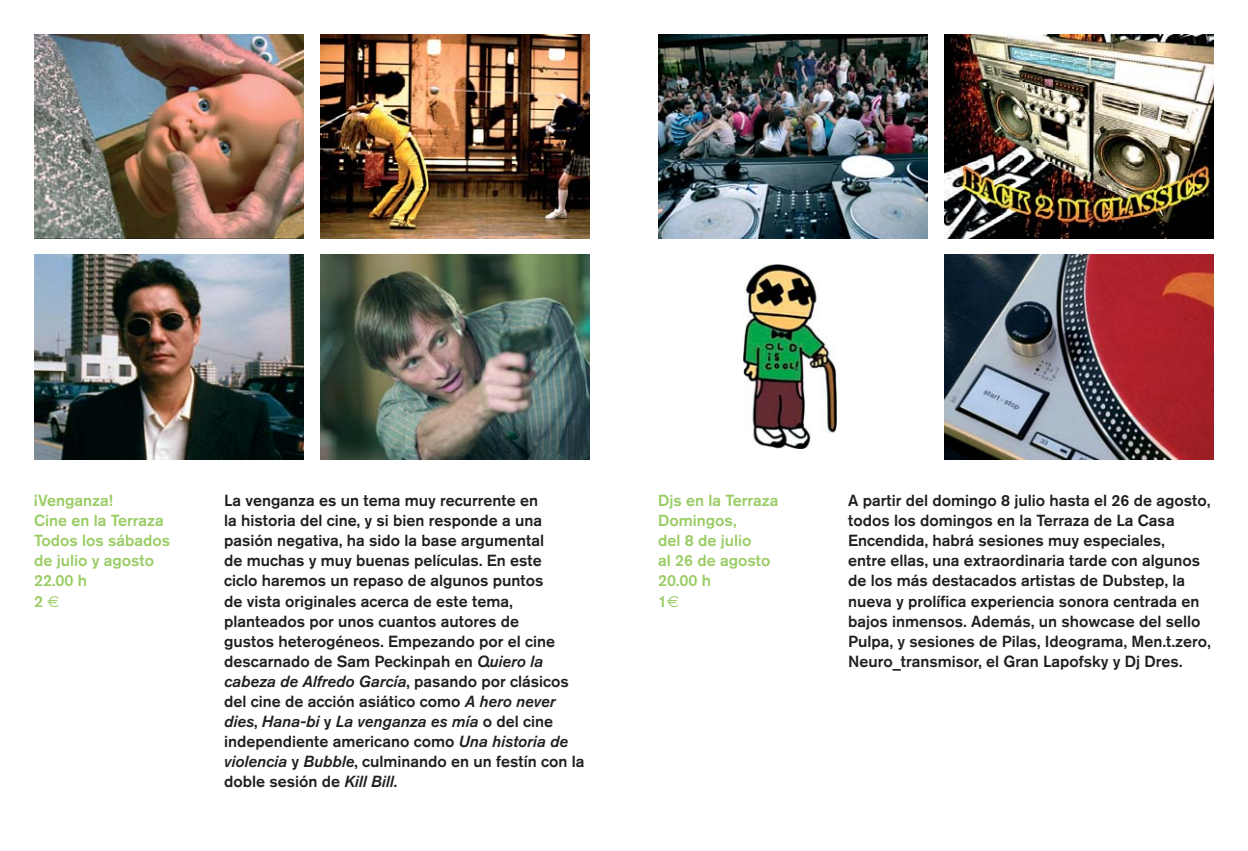
<style>
.page{position:relative;width:1248px;height:851px;background:#fff}
.page>*{position:absolute;margin:0;border:0;box-sizing:border-box;transform-origin:0 0}
.t1{font:500 16px/20px "Akzidenz Grotesk BQ";color:#231f20}
.t2{font:500 16px/20px "Akzidenz Grotesk BQ";color:#9bcc66}
.t3{font:italic 16px "Akzidenz Grotesk BQ Med";color:#231f20}
.s1{font-family:"Euro Sans";font-weight:400}
.s2{font-family:"Akzidenz Grotesk BQ Med";font-weight:400;font-style:italic}
.s3{font-family:"Akzidenz Grotesk BQ";font-weight:500;font-style:normal}
</style>
<div class="page">
<img style="left:658px;top:34px;width:269px;height:205px">
<img style="left:944px;top:34px;width:269px;height:205px">
<img style="left:743px;top:265px;width:93px;height:183px">
<img style="left:944px;top:255px;width:269px;height:204px">
<img style="left:320px;top:34px;width:270px;height:205px">
<img style="left:34px;top:34px;width:269px;height:204px">
<img style="left:34px;top:255px;width:269px;height:204px">
<img style="left:320px;top:255px;width:270px;height:204px">
<p class="t2" style="left:34px;top:492px;width:137px">¡Venganza!<br>Cine en la Terraza<br>Todos los sábados de julio y agosto<br>22.00 h<br>2 <span class="s1">€</span></p>
<p class="t1" style="left:224px;top:492px;width:332px">La venganza es un tema muy recurrente en<br>la historia del cine, y si bien responde a una pasión negativa, ha sido la base argumental de muchas y muy buenas películas. En este ciclo haremos un repaso de algunos puntos de vista originales acerca de este tema, planteados por unos cuantos autores de gustos heterogéneos. Empezando por el cine descarnado de Sam Peckinpah en <span class="s2">Quiero la</span></p>
<p class="t3" style="left:224px;top:674px;width:346px">cabeza de Alfredo García<span class="s3">, pasando por clásicos</span></p>
<p class="t1" style="left:224px;top:692px;width:333px">del cine de acción asiático como <span class="s2">A hero never</span></p>
<p class="t3" style="left:224px;top:714px;width:330px">dies<span class="s3">,</span> Hana-bi <span class="s3">y</span> La venganza es mía <span class="s3">o del cine</span></p>
<p class="t1" style="left:224px;top:732px;width:362px">independiente americano como <span class="s2">Una historia de violencia</span> y <span class="s2">Bubble</span>, culminando en un festín con la doble sesión de <span class="s2">Kill Bill</span>.</p>
<p class="t2" style="left:658px;top:492px;width:122px">Djs en la Terraza<br>Domingos,<br>del 8 de julio<br>al 26 de agosto<br>20.00 h<br>1<span class="s1">€</span></p>
<p class="t1" style="left:848px;top:492px;width:364px">A partir del domingo 8 julio hasta el 26 de agosto, todos los domingos en la Terraza de La Casa Encendida, habrá sesiones muy especiales,<br>entre ellas, una extraordinaria tarde con algunos de los más destacados artistas de Dubstep, la nueva y prolífica experiencia sonora centrada en bajos inmensos. Además, un showcase del sello Pulpa, y sesiones de Pilas, Ideograma, Men.t.zero, Neuro_transmisor, el Gran Lapofsky y Dj Dres.</p>
</div>
